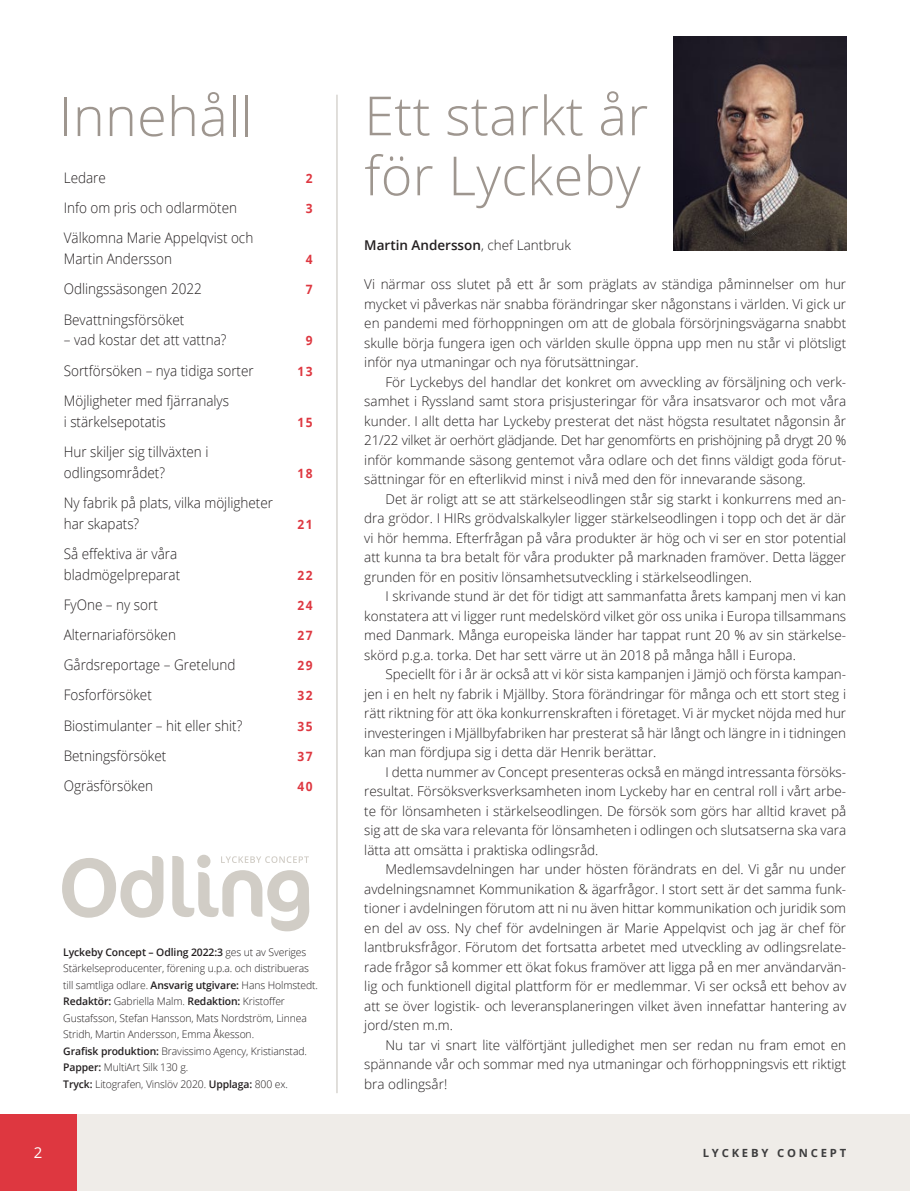
<style>
.page{position:relative;width:910px;height:1191px;background:#fff}
.page>*{position:absolute;margin:0;border:0;box-sizing:border-box;transform-origin:0 0}
.t1{font:300 54px/60px "Open Sans";letter-spacing:.005em;color:#9e968f}
.t2{font:15px "Open Sans";color:#fff}
.t3{font:300 14.55px/21px "Open Sans";color:#231f20;scale:.93 1}
.t4{font:300 13.5px/19.5px "Open Sans";color:#231f20;text-align:justify}
.t5{font:600 13.5px "Open Sans";color:#231f20}
.t6{font:700 12.9px "Open Sans";letter-spacing:.15em;color:#de3740;scale:.93 1}
.t7{font:700 11.25px "Open Sans";letter-spacing:.25em;color:#3e3e3f}
.t8{font:300 10.5px/16.5px "Open Sans";letter-spacing:-.01em;color:#231f20}
.s1{font-weight:600}
.s2{font-weight:300}
</style>
<div class="page">
<div style="left:0;top:1114px;width:910px;height:77px;background:#efece8"></div>
<div style="left:0;top:1114px;width:77px;height:77px;background:#de3740"></div>
<img style="left:673px;top:37px;width:173px;height:213px">
<hr style="left:337px;top:95px;width:1px;height:998px;background:#c3bfb9">
<svg style="left:62px;top:854px;width:247px;height:77px"></svg>
<h1 class="t1" style="left:59px;top:91px;width:195px">Innehåll</h1>
<p class="t3" style="left:64px;top:168px;width:47px">Ledare</p>
<p class="t6" style="left:306px;top:172px;width:9px">2</p>
<p class="t3" style="left:64px;top:198px;width:188px">Info om pris och odlarmöten</p>
<p class="t6" style="left:306px;top:202px;width:9px">3</p>
<p class="t3" style="left:64px;top:229px;width:205px">Välkomna Marie Appelqvist och<br>Martin Andersson</p>
<p class="t6" style="left:306px;top:253px;width:9px">4</p>
<p class="t3" style="left:64px;top:280px;width:150px">Odlingssäsongen 2022</p>
<p class="t6" style="left:306px;top:284px;width:9px">7</p>
<p class="t3" style="left:64px;top:310px;width:131px">Bevattningsförsöket</p>
<p class="t3" style="left:64px;top:331px;width:176px">– vad kostar det att vattna?</p>
<p class="t6" style="left:306px;top:335px;width:9px">9</p>
<p class="t3" style="left:64px;top:361px;width:206px">Sortförsöken – nya tidiga sorter</p>
<p class="t6" style="left:297px;top:365px;width:18px">13</p>
<p class="t3" style="left:64px;top:391px;width:179px">Möjligheter med fjärranalys i stärkelsepotatis</p>
<p class="t6" style="left:297px;top:416px;width:18px">15</p>
<p class="t3" style="left:64px;top:442px;width:157px">Hur skiljer sig tillväxten i odlingsområdet?</p>
<p class="t3" style="left:64px;top:493px;width:227px">Ny fabrik på plats, vilka möjligheter har skapats?</p>
<p class="t3" style="left:64px;top:543px;width:127px">Så effektiva är våra bladmögelpreparat</p>
<p class="t6" style="left:297px;top:467px;width:18px">18</p>
<p class="t6" style="left:297px;top:518px;width:18px">21</p>
<p class="t6" style="left:297px;top:569px;width:18px">22</p>
<p class="t3" style="left:64px;top:595px;width:103px">FyOne – ny sort</p>
<p class="t6" style="left:297px;top:599px;width:18px">24</p>
<p class="t3" style="left:64px;top:625px;width:122px">Alternariaförsöken</p>
<p class="t6" style="left:297px;top:629px;width:18px">27</p>
<p class="t3" style="left:64px;top:655px;width:186px">Gårdsreportage – Gretelund</p>
<p class="t6" style="left:297px;top:659px;width:18px">29</p>
<p class="t3" style="left:64px;top:685px;width:96px">Fosforförsöket</p>
<p class="t6" style="left:297px;top:689px;width:18px">32</p>
<p class="t3" style="left:64px;top:716px;width:193px">Biostimulanter – hit eller shit?</p>
<p class="t6" style="left:297px;top:719px;width:18px">35</p>
<p class="t3" style="left:64px;top:746px;width:112px">Betningsförsöket</p>
<p class="t6" style="left:297px;top:750px;width:18px">37</p>
<p class="t3" style="left:64px;top:776px;width:98px">Ogräsförsöken</p>
<p class="t6" style="left:297px;top:780px;width:18px">40</p>
<p class="t8" style="left:63px;top:944px;width:256px"><span class="s1">Lyckeby Concept – Odling 2022:3</span> ges ut av Sveriges Stärkelseproducenter, förening u.p.a. och distribueras till samtliga odlare. <span class="s1">Ansvarig utgivare:</span> Hans Holmstedt.<br><span class="s1">Redaktör:</span> Gabriella Malm. <span class="s1">Redaktion:</span> Kristoffer Gustafsson, Stefan Hansson, Mats Nordström, Linnea Stridh, Martin Andersson, Emma Åkesson.<br><span class="s1">Grafisk produktion:</span> Bravissimo Agency, Kristianstad.<br><span class="s1">Papper:</span> MultiArt Silk 130 g.<br><span class="s1">Tryck:</span> Litografen, Vinslöv 2020. <span class="s1">Upplaga:</span> 800 ex.</p>
<h1 class="t1" style="left:364px;top:90px;width:286px">Ett starkt år för Lyckeby</h1>
<p class="t5" style="left:364px;top:239px;width:208px">Martin Andersson<span class="s2">, chef Lantbruk</span></p>
<p class="t4" style="left:364px;top:275px;width:483px">Vi närmar oss slutet på ett år som präglats av ständiga påminnelser om hur mycket vi påverkas när snabba förändringar sker någonstans i världen. Vi gick ur en pandemi med förhoppningen om att de globala försörjningsvägarna snabbt skulle börja fungera igen och världen skulle öppna upp men nu står vi plötsligt inför nya utmaningar och nya förutsättningar.</p>
<p class="t4" style="left:364px;top:373px;width:483px;text-indent:21px">För Lyckebys del handlar det konkret om avveckling av försäljning och verk&shy;samhet i Ryssland samt stora prisjusteringar för våra insatsvaror och mot våra kunder. I allt detta har Lyckeby presterat det näst högsta resultatet någonsin år 21/22 vilket är oerhört glädjande. Det har genomförts en prishöjning på drygt 20 % inför kommande säsong gentemot våra odlare och det finns väldigt goda förut&shy;sättningar för en efterlikvid minst i nivå med den för innevarande säsong.</p>
<p class="t4" style="left:364px;top:490px;width:483px;text-indent:21px">Det är roligt att se att stärkelseodlingen står sig starkt i konkurrens med an&shy;dra grödor. I HIRs grödvalskalkyler ligger stärkelseodlingen i topp och det är där vi hör hemma. Efterfrågan på våra produkter är hög och vi ser en stor potential att kunna ta bra betalt för våra produkter på marknaden framöver. Detta lägger grunden för en positiv lönsamhetsutveckling i stärkelseodlingen.</p>
<p class="t4" style="left:364px;top:587px;width:483px;text-indent:21px">I skrivande stund är det för tidigt att sammanfatta årets kampanj men vi kan konstatera att vi ligger runt medelskörd vilket gör oss unika i Europa tillsammans med Danmark. Många europeiska länder har tappat runt 20 % av sin stärkelse&shy;skörd p.g.a. torka. Det har sett värre ut än 2018 på många håll i Europa.</p>
<p class="t4" style="left:364px;top:665px;width:483px;text-indent:21px">Speciellt för i år är också att vi kör sista kampanjen i Jämjö och första kampan&shy;jen i en helt ny fabrik i Mjällby. Stora förändringar för många och ett stort steg i rätt riktning för att öka konkurrenskraften i företaget. Vi är mycket nöjda med hur investeringen i Mjällbyfabriken har presterat så här långt och längre in i tidningen kan man fördjupa sig i detta där Henrik berättar.</p>
<p class="t4" style="left:364px;top:763px;width:483px;text-indent:21px">I detta nummer av Concept presenteras också en mängd intressanta försöks&shy;resultat. Försöksverksverksamheten inom Lyckeby har en central roll i vårt arbe&shy;te för lönsamheten i stärkelseodlingen. De försök som görs har alltid kravet på sig att de ska vara relevanta för lönsamheten i odlingen och slutsatserna ska vara lätta att omsätta i praktiska odlingsråd.</p>
<p class="t4" style="left:364px;top:860px;width:483px;text-indent:21px">Medlemsavdelningen har under hösten förändrats en del. Vi går nu under avdelningsnamnet Kommunikation &amp; ägarfrågor. I stort sett är det samma funk&shy;tioner i avdelningen förutom att ni nu även hittar kommunikation och juridik som en del av oss. Ny chef för avdelningen är Marie Appelqvist och jag är chef för lantbruksfrågor. Förutom det fortsatta arbetet med utveckling av odlingsrelate&shy;rade frågor så kommer ett ökat fokus framöver att ligga på en mer användarvän&shy;lig och funktionell digital plattform för er medlemmar. Vi ser också ett behov av att se över logistik- och leveransplaneringen vilket även innefattar hantering av jord/sten m.m.</p>
<p class="t4" style="left:364px;top:1036px;width:483px;text-indent:21px">Nu tar vi snart lite välförtjänt julledighet men ser redan nu fram emot en spännande vår och sommar med nya utmaningar och förhoppningsvis ett riktigt bra odlingsår!</p>
<p class="t2" style="left:34px;top:1145px;width:10px">2</p>
<p class="t7" style="left:703px;top:1147px;width:145px">LYCKEBY CONCEPT</p>
</div>
